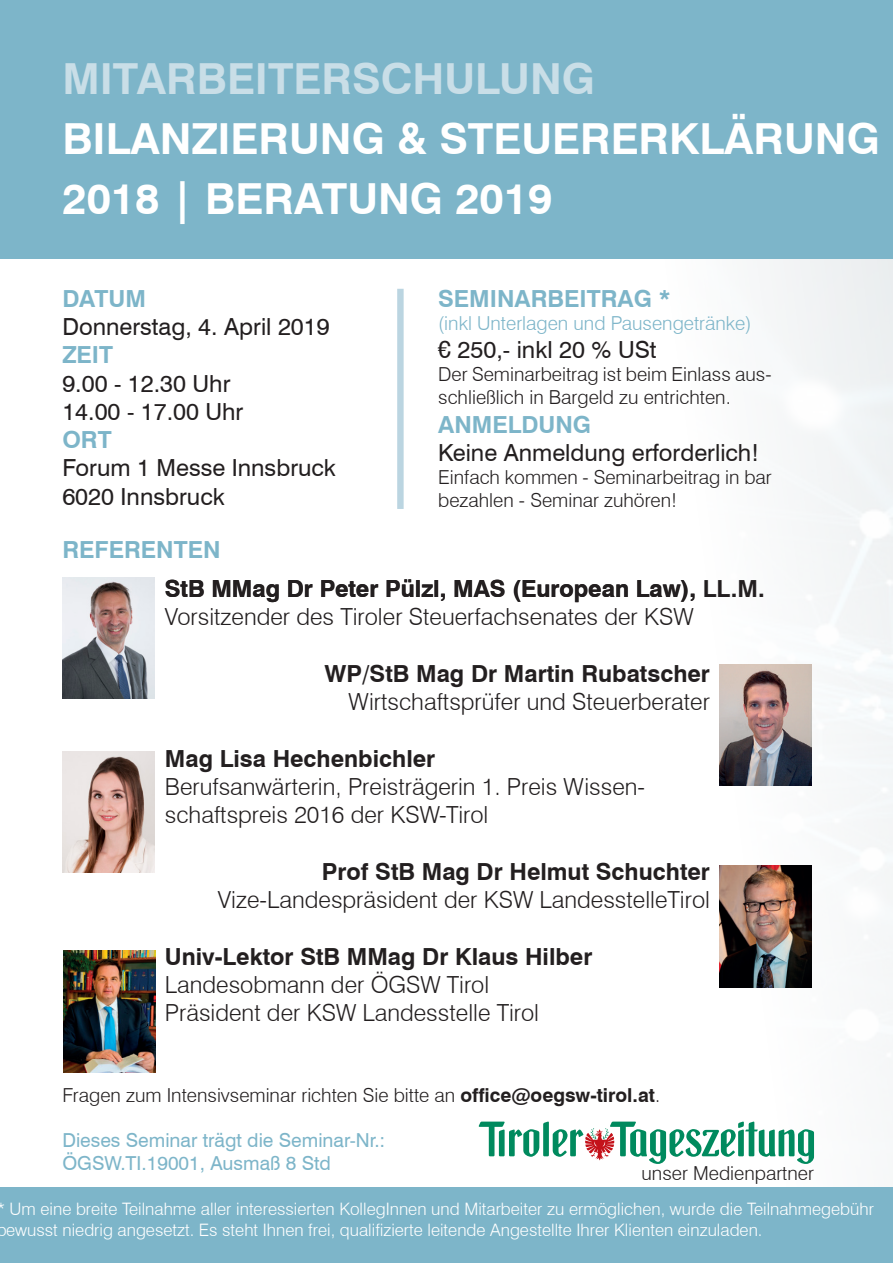
<style>
.page{position:relative;width:893px;height:1263px;background:#fff}
.page>*{position:absolute;margin:0;border:0;box-sizing:border-box;transform-origin:0 0}
.t1{font:700 42.9px/60px "Swiss 721 BT";color:#fff}
.t2{font:700 42.9px "Swiss 721 BT";color:#c9dee7}
.t3{font:300 23.55px/28.3px "Swiss 721 BT";color:#231f20}
.t4{font:700 23.55px "Swiss 721 BT";color:#231f20}
.t5{font:23.55px/28.3px "Swiss 721 BT";color:#231f20}
.t6{font:700 23.55px "Swiss 721 BT";color:#7db5c9}
.t7{font:300 19.35px/23.1px "Swiss 721 BT";color:#231f20}
.t8{font:19.35px/23.1px "Swiss 721 BT";color:#7db5c9}
.t9{font:300 19.35px "Swiss 721 BT";color:#7db5c9}
.t10{font:300 17.1px/20.5px "Swiss 721 BT";color:#fff}
.s1{font-weight:700}
</style>
<div class="page">
<img style="left:637px;top:258px;width:256px;height:899px">
<div style="left:0;top:0;width:893px;height:258px;background:#7db5c9"></div>
<div style="left:397px;top:289px;width:7px;height:220px;background:#bbd5e1"></div>
<div style="left:0;top:1187px;width:893px;height:75px;background:#7db5c9"></div>
<img style="left:62px;top:577px;width:92px;height:122px">
<img style="left:719px;top:664px;width:92px;height:122px">
<img style="left:64px;top:951px;width:92px;height:121px">
<img style="left:719px;top:866px;width:92px;height:121px">
<img style="left:62px;top:751px;width:92px;height:122px">
<svg style="left:479px;top:1121px;width:335px;height:43px"></svg>
<h1 class="t2" style="left:62px;top:53px;width:534px">MITARBEITERSCHULUNG</h1>
<h1 class="t1" style="left:62px;top:109px;width:819px">BILANZIERUNG &amp; STEUERERKLÄRUNG<br>2018 | BERATUNG 2019</h1>
<p class="t6" style="left:62px;top:284px;width:85px">DATUM</p>
<p class="t5" style="left:62px;top:312px;width:269px">Donnerstag, 4. April 2019</p>
<p class="t6" style="left:62px;top:341px;width:52px">ZEIT</p>
<p class="t5" style="left:62px;top:369px;width:183px">9.00 - 12.30 Uhr<br>14.00 - 17.00 Uhr</p>
<p class="t6" style="left:62px;top:425px;width:51px">ORT</p>
<p class="t5" style="left:62px;top:454px;width:275px">Forum 1 Messe Innsbruck<br>6020 Innsbruck</p>
<p class="t6" style="left:438px;top:284px;width:234px">SEMINARBEITRAG *</p>
<p class="t9" style="left:438px;top:311px;width:315px">(inkl Unterlagen und Pausengetränke)</p>
<p class="t5" style="left:438px;top:335px;width:220px">€ 250,- inkl 20 % USt</p>
<p class="t7" style="left:438px;top:363px;width:335px">Der Seminarbeitrag ist beim Einlass aus&shy;schließlich in Bargeld zu entrichten.</p>
<p class="t6" style="left:438px;top:410px;width:155px">ANMELDUNG</p>
<p class="t5" style="left:438px;top:438px;width:322px">Keine Anmeldung erforderlich!</p>
<p class="t7" style="left:438px;top:465px;width:335px">Einfach kommen - Seminarbeitrag in bar bezahlen - Seminar zuhören!</p>
<p class="t6" style="left:62px;top:535px;width:160px">REFERENTEN</p>
<p class="t4" style="left:165px;top:574px;width:601px">StB MMag Dr Peter Pülzl, MAS (European Law), LL.M.</p>
<p class="t3" style="left:165px;top:603px;width:530px">Vorsitzender des Tiroler Steuerfachsenates der KSW</p>
<p class="t4" style="left:324px;top:659px;width:387px">WP/StB Mag Dr Martin Rubatscher</p>
<p class="t3" style="left:348px;top:687px;width:363px">Wirtschaftsprüfer und Steuerberater</p>
<p class="t4" style="left:165px;top:744px;width:272px">Mag Lisa Hechenbichler</p>
<p class="t3" style="left:165px;top:772px;width:482px">Berufsanwärterin, Preisträgerin 1. Preis Wissen&shy;schaftspreis 2016 der KSW-Tirol</p>
<p class="t4" style="left:322px;top:857px;width:390px">Prof StB Mag Dr Helmut Schuchter</p>
<p class="t3" style="left:218px;top:885px;width:494px">Vize-Landespräsident der KSW LandesstelleTirol</p>
<p class="t4" style="left:165px;top:942px;width:429px">Univ-Lektor StB MMag Dr Klaus Hilber</p>
<p class="t3" style="left:165px;top:970px;width:376px">Landesobmann der ÖGSW Tirol<br>Präsident der KSW Landesstelle Tirol</p>
<p class="t7" style="left:62px;top:1083px;width:599px">Fragen zum Intensivseminar richten Sie bitte an <span class="s1">office@oegsw-tirol.at</span>.</p>
<p class="t8" style="left:62px;top:1128px;width:324px">Dieses Seminar trägt die Seminar-Nr.:<br>ÖGSW.TI.19001, Ausmaß 8 Std</p>
<p class="t7" style="left:641px;top:1161px;width:174px">unser Medienpartner</p>
<p class="t10" style="left:-4px;top:1199px;width:879px">* Um eine breite Teilnahme aller interessierten KollegInnen und Mitarbeiter zu ermöglichen, wurde die Teilnahmegebühr bewusst niedrig angesetzt. Es steht Ihnen frei, qualifizierte leitende Angestellte Ihrer Klienten einzuladen.</p>
</div>
